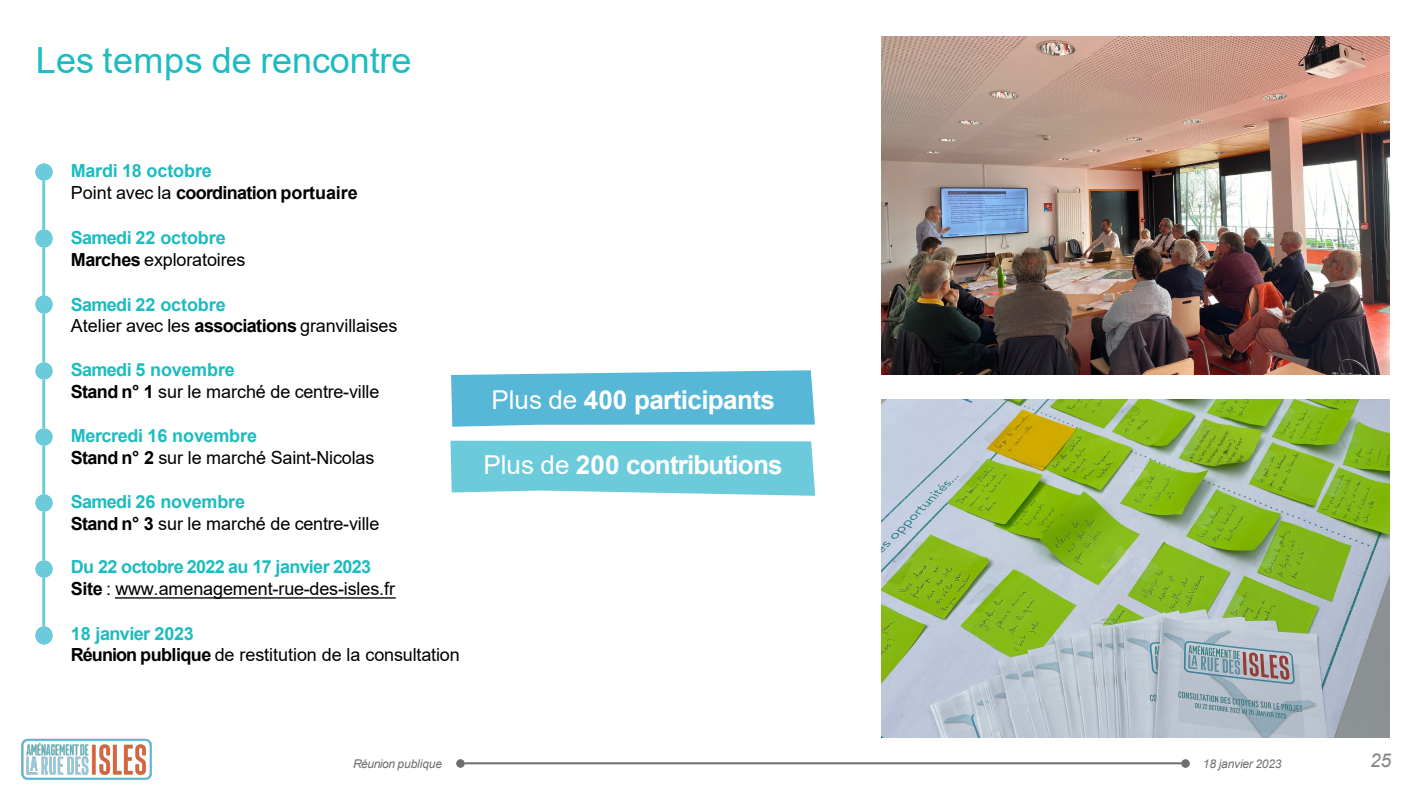
<style>
.page{position:relative;width:1426px;height:801px;background:#fff}
.page>*{position:absolute;margin:0;border:0;box-sizing:border-box;transform-origin:0 0}
.t1{font:36px "Arial";letter-spacing:-.005em;color:#1cbcc0}
.t2{font:700 26px "Arial";letter-spacing:-.025em;color:#fff}
.t3{font:italic 19px "Arial";color:#808285}
.t4{font:18px/21.6px "Arial";letter-spacing:-.005em;color:#000}
.t5{font:700 18px/21.6px "Arial";letter-spacing:-.01em;color:#000}
.t6{font:700 18px/21.6px "Arial";letter-spacing:-.01em;color:#1cbcc0}
.t7{font:italic 12px "Arial";letter-spacing:-.015em;color:#6e6e6e}
.s1{color:#1cbcc0}
.s2{font-weight:400}
.s3{color:#000}
.s4{font-weight:400;color:#000}
.s5{font-weight:700;color:#1cbcc0}
.s6{font-weight:700}
</style>
<div class="page">
<img style="left:22px;top:738px;width:130px;height:42px">
<hr style="left:461px;top:761px;width:724px;height:2px;background:#6e6e6e">
<svg style="left:457px;top:759px;width:8px;height:7px"></svg>
<svg style="left:1181px;top:759px;width:8px;height:7px"></svg>
<hr style="left:42px;top:173px;width:3px;height:460px;background:#6ccbda">
<img style="left:36px;top:163px;width:17px;height:18px">
<img style="left:36px;top:296px;width:17px;height:17px">
<img style="left:36px;top:362px;width:17px;height:17px">
<img style="left:36px;top:229px;width:17px;height:18px">
<img style="left:36px;top:428px;width:17px;height:17px">
<img style="left:36px;top:560px;width:17px;height:17px">
<img style="left:36px;top:494px;width:17px;height:17px">
<img style="left:36px;top:626px;width:17px;height:17px">
<img style="left:882px;top:36px;width:508px;height:338px">
<img style="left:882px;top:399px;width:508px;height:337px">
<svg style="left:451px;top:370px;width:364px;height:56px;background:#62bcd9"></svg>
<svg style="left:450px;top:440px;width:365px;height:55px;background:#76cedc"></svg>
<svg style="left:115px;top:597px;width:281px;height:1px"></svg>
<h2 class="t1" style="left:36px;top:35px;width:377px">Les temps de rencontre</h2>
<p class="t5" style="left:71px;top:160px;width:288px"><span class="s1">Mardi 18 octobre<br></span><span class="s2">Point avec la</span> coordination portuaire</p>
<p class="t6" style="left:71px;top:227px;width:176px">Samedi 22 octobre<br><span class="s3">Marches</span> <span class="s4">exploratoires</span></p>
<p class="t4" style="left:71px;top:293px;width:328px"><span class="s5">Samedi 22 octobre<br></span>Atelier avec les <span class="s6">associations</span> granvillaises</p>
<p class="t4" style="left:71px;top:358px;width:310px"><span class="s5">Samedi 5 novembre<br></span><span class="s6">Stand n° 1</span> sur le marché de centre-ville</p>
<p class="t4" style="left:71px;top:424px;width:305px"><span class="s5">Mercredi 16 novembre<br></span><span class="s6">Stand n° 2</span> sur le marché Saint-Nicolas</p>
<p class="t4" style="left:71px;top:490px;width:310px"><span class="s5">Samedi 26 novembre<br></span><span class="s6">Stand n° 3</span> sur le marché de centre-ville</p>
<p class="t4" style="left:71px;top:555px;width:326px"><span class="s5">Du 22 octobre 2022 au 17 janvier 2023<br></span><span class="s6">Site</span> : www.amenagement-rue-des-isles.fr</p>
<p class="t4" style="left:71px;top:622px;width:390px"><span class="s5">18 janvier 2023<br></span><span class="s6">Réunion publique</span> de restitution de la consultation</p>
<p class="t2" style="left:491px;top:381px;width:285px"><span class="s2">Plus de</span> 400 participants</p>
<h2 class="t2" style="left:483px;top:446px;width:301px"><span class="s2">Plus de</span> 200 contributions</h2>
<p class="t7" style="left:353px;top:755px;width:91px">Réunion publique</p>
<p class="t7" style="left:1203px;top:755px;width:80px">18 janvier 2023</p>
<p class="t3" style="left:1370px;top:747px;width:22px">25</p>
</div>
